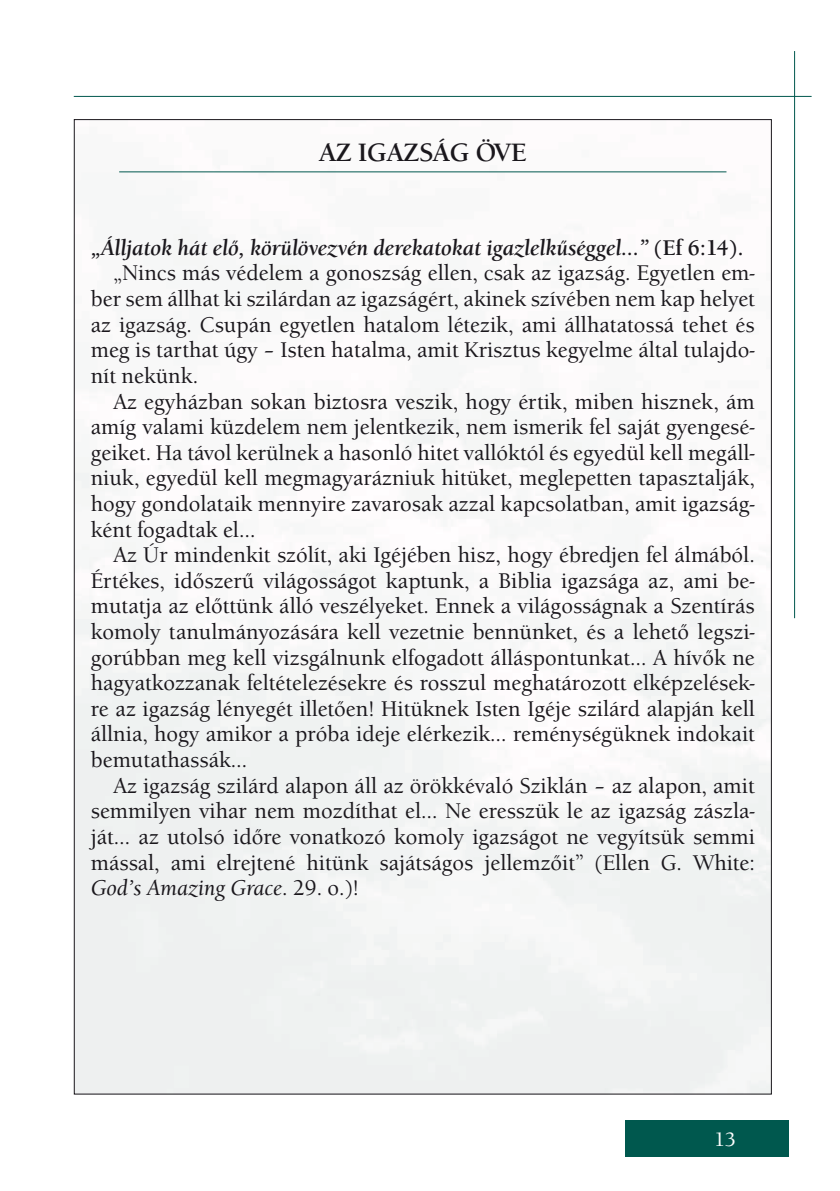
<style>
.page{position:relative;width:840px;height:1191px;background:#fff}
.page>*{position:absolute;margin:0;border:0;box-sizing:border-box;transform-origin:0 0}
.t1{font:700 26px "Berkeley Old Sty Itc TEE";color:#1a171c}
.t2{font:500 22px "Berkeley Old Sty Itc TEE";color:#1a171c}
.t3{font:italic 700 22px "Berkeley Old Sty Itc TEE";color:#1a171c}
.t4{font:italic 500 22px "Berkeley Old Sty Itc TEE";color:#1a171c}
.t5{font:500 20px "Berkeley Old Sty Itc TEE";color:#fff}
.s1{font-style:normal}
</style>
<div class="page">
<div style="left:624px;top:1120px;width:164px;height:37px;background:#00584e"></div>
<hr style="left:74px;top:96px;width:737px;height:1px;background:#00584e">
<hr style="left:793px;top:51px;width:1px;height:567px;background:#00584e">
<hr style="left:119px;top:171px;width:607px;height:1px;background:#00584e">
<p class="t1" style="left:319px;top:137px;width:56px">AZ IGAZSÁG</p>
<p class="t1" style="left:475px;top:137px;width:18px">ÖVE</p>
<p class="t3" style="left:91px;top:235px;width:654px">„Álljatok hát elő, körülövezvén derekatokat igazlelkűséggel…” <span class="s1">(EF 6:14).</span></p>
<p class="t2" style="left:113px;top:260px;width:642px">„Nincs más védelem a gonoszság ellen, csak az igazság. Egyetlen em-</p>
<p class="t2" style="left:91px;top:286px;width:665px">ber sem állhat ki szilárdan az igazságért, akinek szívében nem kap helyet</p>
<p class="t2" style="left:91px;top:311px;width:665px">az igazság. Csupán egyetlen hatalom létezik, ami állhatatossá tehet és</p>
<p class="t2" style="left:91px;top:337px;width:665px">meg is tarthat úgy – Isten hatalma, amit Krisztus kegyelme által tulajdo-</p>
<p class="t2" style="left:91px;top:363px;width:109px">nít nekünk.</p>
<p class="t2" style="left:113px;top:388px;width:642px">Az egyházban sokan biztosra veszik, hogy értik, miben hisznek, ám</p>
<p class="t2" style="left:91px;top:414px;width:665px">amíg valami küzdelem nem jelentkezik, nem ismerik fel saját gyengesé-</p>
<p class="t2" style="left:91px;top:439px;width:665px">geiket. Ha távol kerülnek a hasonló hitet vallóktól és egyedül kell megáll-</p>
<p class="t2" style="left:91px;top:465px;width:665px">niuk, egyedül kell megmagyarázniuk hitüket, meglepetten tapasztalják,</p>
<p class="t2" style="left:91px;top:491px;width:665px">hogy gondolataik mennyire zavarosak azzal kapcsolatban, amit igazság-</p>
<p class="t2" style="left:91px;top:516px;width:166px">ként fogadtak el…</p>
<p class="t2" style="left:113px;top:542px;width:642px">Az Úr mindenkit szólít, aki Igéjében hisz, hogy ébredjen fel álmából.</p>
<p class="t2" style="left:91px;top:567px;width:665px">Értékes, időszerű világosságot kaptunk, a Biblia igazsága az, ami be-</p>
<p class="t2" style="left:91px;top:593px;width:665px">mutatja az előttünk álló veszélyeket. Ennek a világosságnak a Szentírás</p>
<p class="t2" style="left:91px;top:619px;width:665px">komoly tanulmányozására kell vezetnie bennünket, és a lehető legszi-</p>
<p class="t2" style="left:91px;top:644px;width:665px">gorúbban meg kell vizsgálnunk elfogadott álláspontunkat… A hívők ne</p>
<p class="t2" style="left:91px;top:670px;width:665px">hagyatkozzanak feltételezésekre és rosszul meghatározott elképzelések-</p>
<p class="t2" style="left:91px;top:695px;width:665px">re az igazság lényegét illetően! Hitüknek Isten Igéje szilárd alapján kell</p>
<p class="t2" style="left:91px;top:721px;width:665px">állnia, hogy amikor a próba ideje elérkezik… reménységüknek indokait</p>
<p class="t2" style="left:91px;top:747px;width:158px">bemutathassák…</p>
<p class="t2" style="left:113px;top:772px;width:642px">Az igazság szilárd alapon áll az örökkévaló Sziklán – az alapon, amit</p>
<p class="t2" style="left:91px;top:798px;width:665px">semmilyen vihar nem mozdíthat el… Ne eresszük le az igazság zászla-</p>
<p class="t2" style="left:91px;top:823px;width:665px">ját… az utolsó időre vonatkozó komoly igazságot ne vegyítsük semmi</p>
<p class="t2" style="left:91px;top:849px;width:665px">mással, ami elrejtené hitünk sajátságos jellemzőit” (Ellen G. White:</p>
<p class="t4" style="left:91px;top:874px;width:269px">God’s Amazing Grace<span class="s1">. 29. o.)!</span></p>
<p class="t5" style="left:713px;top:1128px;width:23px">13</p>
</div>
